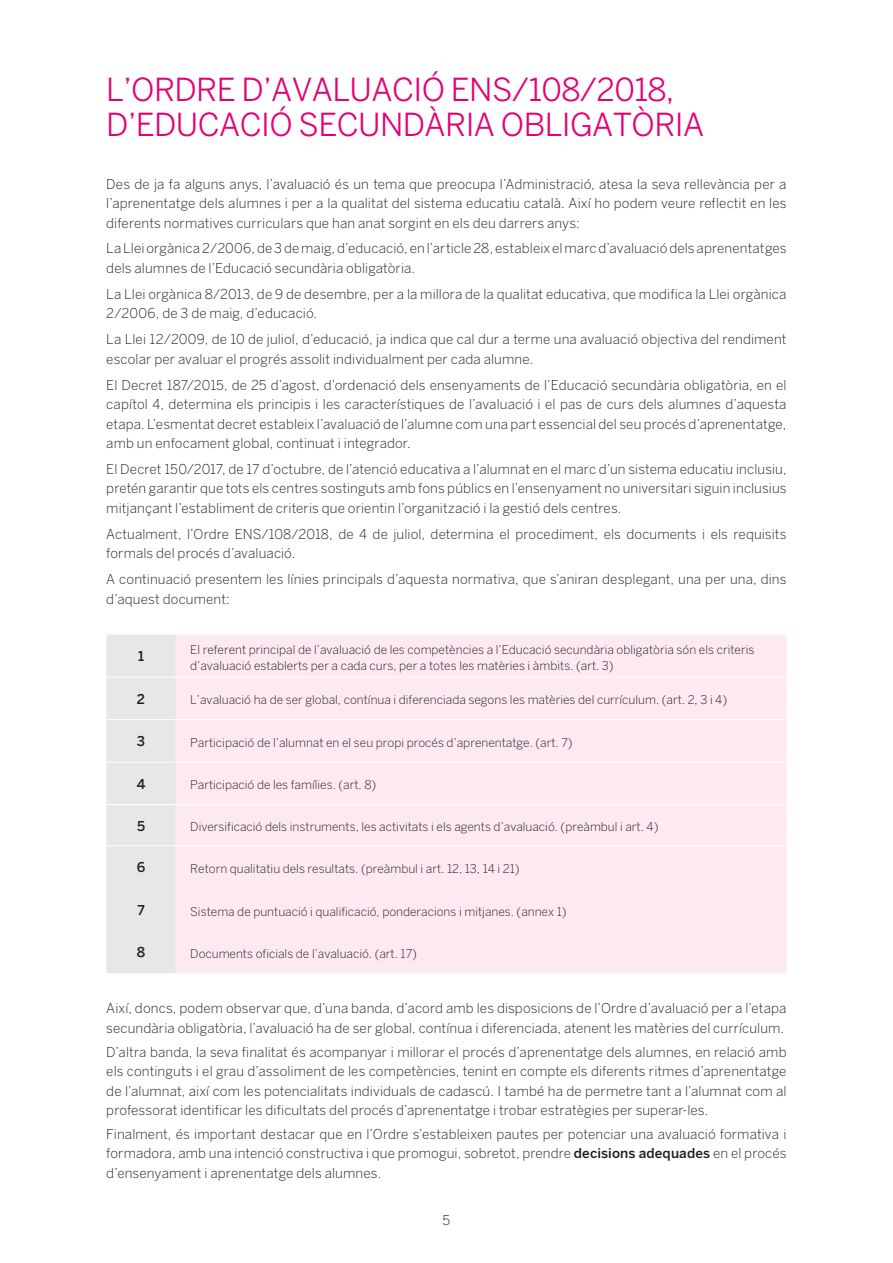
<style>
.page{position:relative;width:893px;height:1263px;background:#fff}
.page>*{position:absolute;margin:0;border:0;box-sizing:border-box;transform-origin:0 0}
.t1{font:31.5px/34.5px "Benton Sans";letter-spacing:-.02em;color:#e20276}
.t2{font:300 13.5px/19.5px "Benton Sans";letter-spacing:.01em;color:#231f20}
.t3{font:500 13.5px "Benton Sans";color:#231f20}
.t4{font:300 12px/16.5px "Benton Sans";color:#231f20}
.s1{font-weight:500}
</style>
<div class="page">
<div style="left:176px;top:635px;width:611px;height:338px;background:#fce9f1"></div>
<div style="left:106px;top:634px;width:70px;height:339px;background:#e6e7e9"></div>
<hr style="left:106px;top:677px;width:70px;height:1px;background:#fff">
<hr style="left:176px;top:677px;width:611px;height:1px;background:#fff">
<hr style="left:106px;top:719px;width:70px;height:1px;background:#fff">
<hr style="left:176px;top:719px;width:611px;height:1px;background:#fff">
<hr style="left:106px;top:762px;width:70px;height:1px;background:#fff">
<hr style="left:176px;top:762px;width:611px;height:1px;background:#fff">
<hr style="left:106px;top:804px;width:70px;height:1px;background:#fff">
<hr style="left:176px;top:804px;width:611px;height:1px;background:#fff">
<hr style="left:106px;top:845px;width:70px;height:1px;background:#fff">
<hr style="left:176px;top:845px;width:611px;height:1px;background:#fff">
<h1 class="t1" style="left:106px;top:72px;width:599px">L’ORDRE D’AVALUACIÓ ENS/108/2018,<br>D’EDUCACIÓ SECUNDÀRIA OBLIGATÒRIA</h1>
<p class="t2" style="left:106px;top:174px;width:682px;text-align:justify">Des de ja fa alguns anys, l’avaluació és un tema que preocupa l’Administració, atesa la seva rellevància per a l’aprenentatge dels alumnes i per a la qualitat del sistema educatiu català. Així ho podem veure reflectit en les diferents normatives curriculars que han anat sorgint en els deu darrers anys:</p>
<p class="t2" style="left:106px;top:239px;width:682px">La Llei orgànica 2/2006, de 3 de maig, d’educació, en l’article 28, estableix el marc d’avaluació dels aprenentatges dels alumnes de l’Educació secundària obligatòria.</p>
<p class="t2" style="left:106px;top:284px;width:682px">La Llei orgànica 8/2013, de 9 de desembre, per a la millora de la qualitat educativa, que modifica la Llei orgànica<br>2/2006, de 3 de maig, d’educació.</p>
<p class="t2" style="left:106px;top:329px;width:682px">La Llei 12/2009, de 10 de juliol, d’educació, ja indica que cal dur a terme una avaluació objectiva del rendiment escolar per avaluar el progrés assolit individualment per cada alumne.</p>
<p class="t2" style="left:106px;top:375px;width:682px;text-align:justify">El Decret 187/2015, de 25 d’agost, d’ordenació dels ensenyaments de l’Educació secundària obligatòria, en el capítol 4, determina els principis i les característiques de l’avaluació i el pas de curs dels alumnes d’aquesta etapa. L’esmentat decret estableix l’avaluació de l’alumne com una part essencial del seu procés d’aprenentatge, amb un enfocament global, continuat i integrador.</p>
<p class="t2" style="left:106px;top:459px;width:682px;text-align:justify">El Decret 150/2017, de 17 d’octubre, de l’atenció educativa a l’alumnat en el marc d’un sistema educatiu inclusiu, pretén garantir que tots els centres sostinguts amb fons públics en l’ensenyament no universitari siguin inclusius mitjançant l’establiment de criteris que orientin l’organització i la gestió dels centres.</p>
<p class="t2" style="left:106px;top:524px;width:682px">Actualment, l’Ordre ENS/108/2018, de 4 de juliol, determina el procediment, els documents i els requisits formals del procés d’avaluació.</p>
<p class="t2" style="left:106px;top:569px;width:682px">A continuació presentem les línies principals d’aquesta normativa, que s’aniran desplegant, una per una, dins d’aquest document:</p>
<p class="t3" style="left:138px;top:648px;width:8px">1</p>
<p class="t4" style="left:190px;top:641px;width:566px">El referent principal de l’avaluació de les competències a l’Educació secundària obligatòria són els criteris d’avaluació establerts per a cada curs, per a totes les matèries i àmbits. (art. 3)</p>
<p class="t3" style="left:137px;top:691px;width:10px">2</p>
<p class="t4" style="left:190px;top:692px;width:538px">L’avaluació ha de ser global, contínua i diferenciada segons les matèries del currículum. (art. 2, 3 i 4)</p>
<p class="t3" style="left:137px;top:733px;width:10px">3</p>
<p class="t4" style="left:190px;top:734px;width:384px">Participació de l’alumnat en el seu propi procés d’aprenentatge. (art. 7)</p>
<p class="t3" style="left:137px;top:776px;width:10px">4</p>
<p class="t4" style="left:190px;top:777px;width:188px">Participació de les famílies. (art. 8)</p>
<p class="t3" style="left:137px;top:817px;width:10px">5</p>
<p class="t4" style="left:190px;top:818px;width:470px">Diversificació dels instruments, les activitats i els agents d’avaluació. (preàmbul i art. 4)</p>
<p class="t3" style="left:137px;top:859px;width:10px">6</p>
<p class="t4" style="left:190px;top:860px;width:331px">Retorn qualitatiu dels resultats. (preàmbul i art. 12, 13, 14 i 21)</p>
<p class="t3" style="left:137px;top:902px;width:9px">7</p>
<p class="t4" style="left:190px;top:903px;width:378px">Sistema de puntuació i qualificació, ponderacions i mitjanes. (annex 1)</p>
<p class="t3" style="left:137px;top:944px;width:10px">8</p>
<p class="t4" style="left:190px;top:945px;width:228px">Documents oficials de l’avaluació. (art. 17)</p>
<p class="t2" style="left:106px;top:998px;width:682px">Així, doncs, podem observar que, d’una banda, d’acord amb les disposicions de l’Ordre d’avaluació per a l’etapa secundària obligatòria, l’avaluació ha de ser global, contínua i diferenciada, atenent les matèries del currículum.</p>
<p class="t2" style="left:106px;top:1042px;width:682px;text-align:justify">D’altra banda, la seva finalitat és acompanyar i millorar el procés d’aprenentatge dels alumnes, en relació amb els continguts i el grau d’assoliment de les competències, tenint en compte els diferents ritmes d’aprenentatge de l’alumnat, així com les potencialitats individuals de cadascú. I també ha de permetre tant a l’alumnat com al professorat identificar les dificultats del procés d’aprenentatge i trobar estratègies per superar-les.</p>
<p class="t2" style="left:106px;top:1124px;width:682px;text-align:justify">Finalment, és important destacar que en l’Ordre s’estableixen pautes per potenciar una avaluació formativa i formadora, amb una intenció constructiva i que promogui, sobretot, prendre <span class="s1">decisions adequades</span> en el procés d’ensenyament i aprenentatge dels alumnes.</p>
<p class="t2" style="left:443px;top:1210px;width:9px">5</p>
</div>
